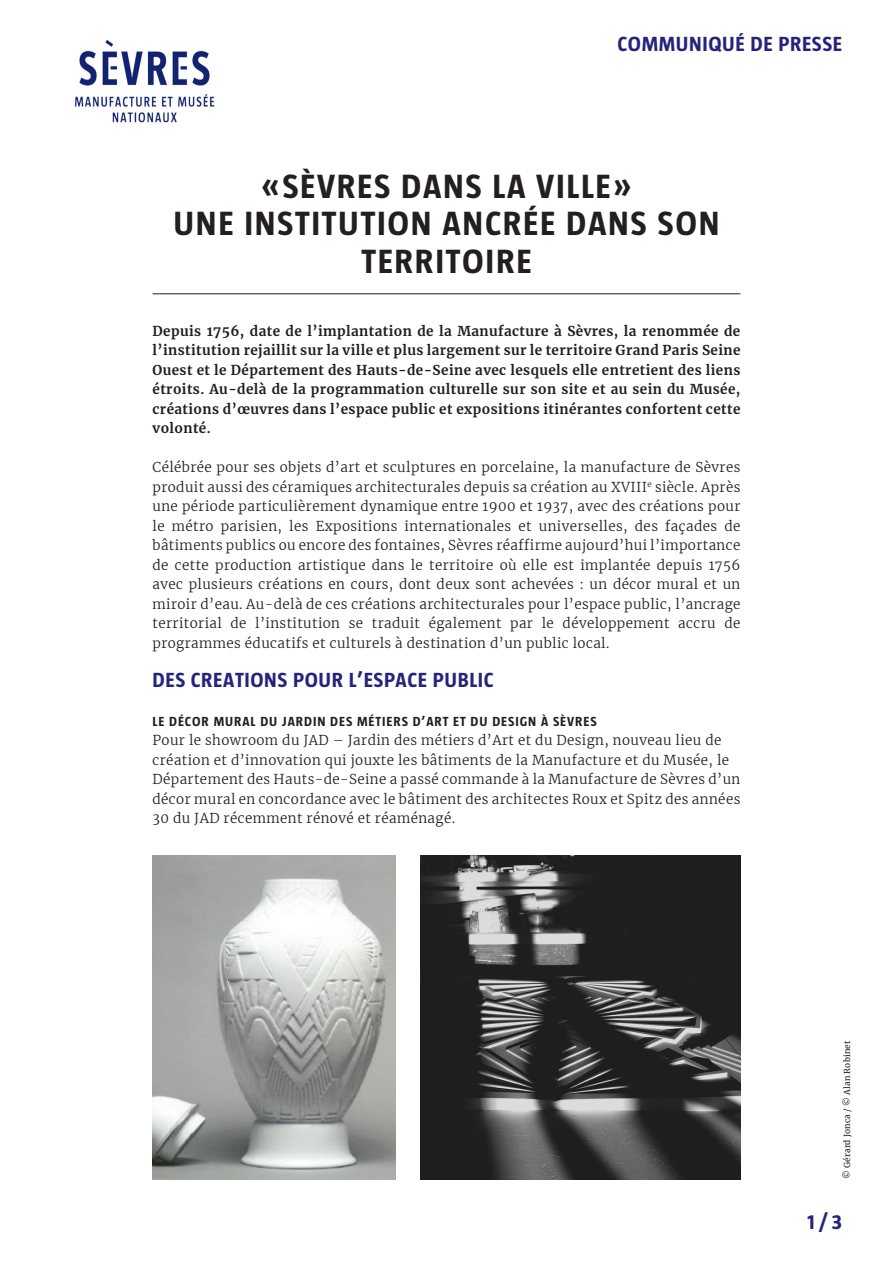
<style>
.page{position:relative;width:893px;height:1263px;background:#fff}
.page>*{position:absolute;margin:0;border:0;box-sizing:border-box;transform-origin:0 0}
.TITRE_DU_COMMUNIQUE{font:700 34.5px/37.5px "Taz";letter-spacing:.05em;color:#231f20;text-align:center}
.TITRE_COURANT{font:700 21px "Taz";letter-spacing:.03em;color:#26237b}
.CHAPEAU{font:300 13.5px/19.5px "Merriweather";letter-spacing:.03em;color:#231f20;text-align:justify}
.CHAPEAU-2{font:700 13.5px/19.5px "Merriweather";letter-spacing:.03em;color:#231f20;text-align:justify}
.PETIT_TITRE___TAZ{font:700 13.5px "Taz";letter-spacing:.07em;color:#231f20}
.legendes{font:8.25px "Merriweather";letter-spacing:.02em;color:#231f20}
</style>
<div class="page">
<img style="left:74px;top:39px;width:141px;height:84px">
<img style="left:153px;top:856px;width:243px;height:323px">
<img style="left:421px;top:856px;width:319px;height:323px">
<hr style="left:153px;top:293px;width:587px;height:1px;background:#231f20">
<h2 class="TITRE_COURANT" style="left:618px;top:32px;width:226px">COMMUNIQUÉ DE PRESSE</h2>
<p class="TITRE_DU_COMMUNIQUE" style="left:261px;top:167px;width:372px">«SÈVRES DANS LA VILLE»</p>
<p class="TITRE_DU_COMMUNIQUE" style="left:174px;top:204px;width:547px">UNE INSTITUTION ANCRÉE DANS SON<br>TERRITOIRE</p>
<p class="CHAPEAU-2" style="left:153px;top:321px;width:589px">Depuis 1756, date de l’implantation de la Manufacture à Sèvres, la renommée de l’institution rejaillit sur la ville et plus largement sur le territoire Grand Paris Seine Ouest et le Département des Hauts-de-Seine avec lesquels elle entretient des liens étroits. Au-delà de la programmation culturelle sur son site et au sein du Musée, créations d’œuvres dans l’espace public et expositions itinérantes confortent cette volonté.</p>
<p class="CHAPEAU" style="left:153px;top:457px;width:589px">Célébrée pour ses objets d’art et sculptures en porcelaine, la manufacture de Sèvres produit aussi des céramiques architecturales depuis sa création au XVIII<sup>e</sup> siècle. Après une période particulièrement dynamique entre 1900 et 1937, avec des créations pour le métro parisien, les Expositions internationales et universelles, des façades de bâtiments publics ou encore des fontaines, Sèvres réaffirme aujourd’hui l’importance de cette production artistique dans le territoire où elle est implantée depuis 1756 avec plusieurs créations en cours, dont deux sont achevées : un décor mural et un miroir d’eau. Au-delà de ces créations architecturales pour l’espace public, l’ancrage territorial de l’institution se traduit également par le développement accru de programmes éducatifs et culturels à destination d’un public local.</p>
<p class="TITRE_COURANT" style="left:153px;top:668px;width:342px">DES CREATIONS POUR L’ESPACE PUBLIC</p>
<p class="PETIT_TITRE___TAZ" style="left:153px;top:714px;width:446px">LE DÉCOR MURAL DU JARDIN DES MÉTIERS D’ART ET DU DESIGN À SÈVRES</p>
<p class="CHAPEAU" style="left:153px;top:730px;width:570px">Pour le showroom du JAD – Jardin des métiers d’Art et du Design, nouveau lieu de</p>
<p class="CHAPEAU" style="left:153px;top:750px;width:578px">création et d’innovation qui jouxte les bâtiments de la Manufacture et du Musée, le</p>
<p class="CHAPEAU" style="left:153px;top:769px;width:589px">Département des Hauts-de-Seine a passé commande à la Manufacture de Sèvres d’un</p>
<p class="CHAPEAU" style="left:153px;top:789px;width:589px">décor mural en concordance avec le bâtiment des architectes Roux et Spitz des années</p>
<p class="CHAPEAU" style="left:153px;top:808px;width:304px">30 du JAD récemment rénové et réaménagé.</p>
<p class="legendes" style="left:841px;top:1179px;width:140px;rotate:-90deg">© Gérard Jonca / © Alan Robinet</p>
<h2 class="TITRE_COURANT" style="left:807px;top:1210px;width:36px">1/3</h2>
</div>
